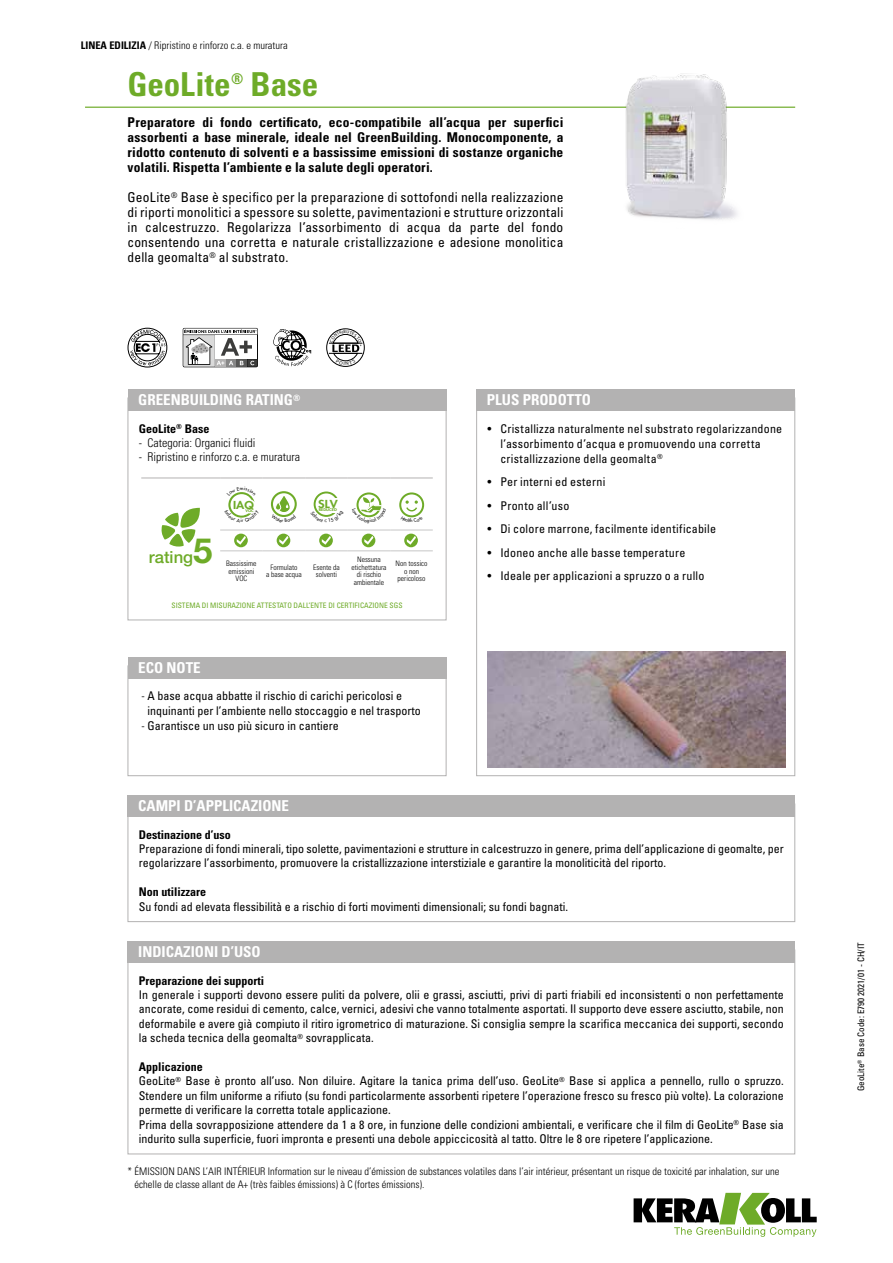
<style>
.page{position:relative;width:893px;height:1263px;background:#fff}
.page>*{position:absolute;margin:0;border:0;box-sizing:border-box;transform-origin:0 0}
.t1{font:700 condensed 33px "Univers LT Std";color:#6eab28}
.t2{font:500 16.65px "Helvetica Neue LT Std";color:#6eab28}
.t3{font:700 condensed 15px "Univers LT Std";color:#fff}
.t4{font:700 condensed 14.85px "Univers LT Std";color:#6eab28}
.t5{font:condensed 13.5px/15px "Univers LT Std";letter-spacing:.015em;color:#000;text-align:justify}
.t6{font:700 condensed 13.5px/15px "Univers LT Std";letter-spacing:.015em;color:#000;text-align:justify}
.t7{font:condensed 12px/14.4px "Univers LT Std";color:#000}
.t8{font:condensed 12px/15px "Univers LT Std";letter-spacing:.02em;color:#000}
.t9{font:700 condensed 12px "Univers LT Std";color:#000}
.t10{font:300 condensed 12px "Univers LT Std";color:#000}
.t11{font:800 10.8px "Futura Std";color:#6eab28;scale:1.15 1}
.t12{font:300 condensed 10.5px/13.5px "Univers LT Std";color:#000}
.t13{font:800 10.5px "Futura Std";color:#6eab28;scale:1.15 1}
.t14{font:condensed 9px "Univers LT Std";color:#000}
.t15{font:300 condensed 7.5px/7.5px "Univers LT Std";color:#000;text-align:center}
.t16{font:condensed 7.5px "Univers LT Std";color:#6eab28}
.t17{font:800 3.75px "Futura Std";color:#6eab28;scale:1.2 1}
.t18{font:800 3.6px "Futura Std";color:#6eab28;scale:1.15 1}
.s1{font-weight:700}
.s2{font-size:10.8px}
.s3{font-weight:700;font-size:34.8px}
.s4{font-weight:300}
</style>
<div class="page">
<svg style="left:634px;top:1193px;width:183px;height:44px"></svg>
<hr style="left:85px;top:107px;width:710px;height:1px;background:#6eab28">
<div style="left:476px;top:389px;width:319px;height:21px;background:#b3b2b2"></div>
<div style="left:128px;top:665px;width:318px;height:111px;border:1px solid #b3b2b2"></div>
<div style="left:128px;top:657px;width:318px;height:21px;background:#b3b2b2"></div>
<div style="left:128px;top:804px;width:667px;height:118px;border:1px solid #b3b2b2"></div>
<div style="left:128px;top:795px;width:667px;height:21px;background:#b3b2b2"></div>
<img style="left:488px;top:652px;width:297px;height:116px">
<img style="left:600px;top:73px;width:159px;height:147px">
<div style="left:128px;top:941px;width:667px;height:21px;background:#b3b2b2"></div>
<svg style="left:128px;top:328px;width:39px;height:39px"></svg>
<div style="left:327px;top:329px;width:37px;height:38px;border:1px solid #000;border-radius:50%"></div>
<hr style="left:329px;top:353px;width:33px;height:1px;background:#000">
<hr style="left:329px;top:343px;width:33px;height:1px;background:#000">
<svg style="left:183px;top:328px;width:74px;height:39px"></svg>
<svg style="left:273px;top:329px;width:38px;height:37px"></svg>
<div style="left:128px;top:398px;width:318px;height:222px;border:1px solid #b3b2b2"></div>
<div style="left:128px;top:389px;width:318px;height:21px;background:#b3b2b2"></div>
<hr style="left:220px;top:530px;width:43px;height:1px;background:#c6c6c6">
<hr style="left:263px;top:530px;width:42px;height:1px;background:#c6c6c6">
<hr style="left:305px;top:530px;width:43px;height:1px;background:#c6c6c6">
<hr style="left:348px;top:530px;width:42px;height:1px;background:#c6c6c6">
<hr style="left:390px;top:530px;width:43px;height:1px;background:#c6c6c6">
<hr style="left:220px;top:551px;width:43px;height:1px;background:#c6c6c6">
<hr style="left:263px;top:551px;width:42px;height:1px;background:#c6c6c6">
<hr style="left:305px;top:551px;width:43px;height:1px;background:#c6c6c6">
<hr style="left:348px;top:551px;width:42px;height:1px;background:#c6c6c6">
<hr style="left:390px;top:551px;width:43px;height:1px;background:#c6c6c6">
<hr style="left:141px;top:478px;width:79px;height:1px;background:#b3b2b2">
<hr style="left:220px;top:478px;width:43px;height:1px;background:#b3b2b2">
<hr style="left:263px;top:478px;width:42px;height:1px;background:#b3b2b2">
<hr style="left:305px;top:478px;width:43px;height:1px;background:#b3b2b2">
<hr style="left:348px;top:478px;width:42px;height:1px;background:#b3b2b2">
<hr style="left:390px;top:478px;width:43px;height:1px;background:#b3b2b2">
<svg style="left:161px;top:508px;width:39px;height:39px"></svg>
<div style="left:271px;top:491px;width:26px;height:26px;border:2px solid #6eab28;border-radius:50%"></div>
<div style="left:314px;top:491px;width:25px;height:26px;border:2px solid #6eab28;border-radius:50%"></div>
<div style="left:327px;top:498px;width:12px;height:14px;background:#fff"></div>
<div style="left:356px;top:492px;width:25px;height:25px;border:2px solid #6eab28;border-radius:50%"></div>
<div style="left:399px;top:492px;width:25px;height:25px;border:2px solid #6eab28;border-radius:50%"></div>
<svg style="left:234px;top:534px;width:14px;height:13px"></svg>
<svg style="left:237px;top:536px;width:9px;height:9px"></svg>
<svg style="left:277px;top:534px;width:13px;height:13px"></svg>
<svg style="left:279px;top:536px;width:9px;height:9px"></svg>
<svg style="left:319px;top:534px;width:14px;height:13px"></svg>
<svg style="left:322px;top:536px;width:9px;height:9px"></svg>
<svg style="left:362px;top:534px;width:13px;height:13px"></svg>
<svg style="left:364px;top:536px;width:9px;height:9px"></svg>
<svg style="left:404px;top:534px;width:14px;height:13px"></svg>
<svg style="left:407px;top:536px;width:9px;height:9px"></svg>
<svg style="left:330px;top:330px;width:32px;height:35px"></svg>
<svg style="left:228px;top:492px;width:27px;height:26px"></svg>
<svg style="left:271px;top:494px;width:25px;height:23px"></svg>
<svg style="left:315px;top:511px;width:21px;height:6px"></svg>
<svg style="left:356px;top:497px;width:26px;height:21px"></svg>
<svg style="left:401px;top:500px;width:22px;height:18px"></svg>
<p class="t12" style="left:81px;top:38px;width:209px"><span class="s1">LINEA EDILIZIA</span> / Ripristino e rinforzo c.a. e muratura</p>
<h1 class="t1" style="left:128px;top:64px;width:104px">GeoLite</h1>
<p class="t4" style="left:231px;top:70px;width:14px">®</p>
<h1 class="t1" style="left:251px;top:64px;width:69px">Base</h1>
<p class="t6" style="left:128px;top:114px;width:437px">Preparatore di fondo certificato, eco-compatibile all’acqua per superfici assorbenti a base minerale, ideale nel GreenBuilding. Monocomponente, a ridotto contenuto di solventi e a bassissime emissioni di sostanze organiche volatili. Rispetta l’ambiente e la salute degli operatori.</p>
<p class="t5" style="left:128px;top:189px;width:437px">GeoLite<sup>®</sup> Base è specifico per la preparazione di sottofondi nella realizzazione di riporti monolitici a spessore su solette, pavimentazioni e strutture orizzontali in calcestruzzo. Regolarizza l’assorbimento di acqua da parte del fondo consentendo una corretta e naturale cristallizzazione e adesione monolitica della geomalta<sup>®</sup> al substrato.</p>
<p class="t3" style="left:138px;top:391px;width:164px">GREENBUILDING RATING<sup>®</sup></p>
<p class="t9" style="left:139px;top:421px;width:72px">GeoLite<sup>®</sup> Base</p>
<p class="t10" style="left:139px;top:435px;width:118px">- Categoria: Organici fluidi</p>
<p class="t10" style="left:139px;top:450px;width:163px">- Ripristino e rinforzo c.a. e muratura</p>
<p class="t13" style="left:233px;top:498px;width:20px"><span class="s2">I</span>AQ</p>
<p class="t18" style="left:245px;top:509px;width:9px">VOC</p>
<p class="t11" style="left:318px;top:497px;width:18px">SLV</p>
<p class="t17" style="left:319px;top:508px;width:17px">REDUCED</p>
<h2 class="t2" style="left:149px;top:547px;width:65px">rating<span class="s3">5</span></h2>
<p class="t15" style="left:226px;top:560px;width:32px">Bassissime emissioni<br>VOC</p>
<p class="t15" style="left:266px;top:564px;width:37px">Formulato<br>a base acqua</p>
<p class="t15" style="left:313px;top:564px;width:28px">Esente da solventi</p>
<p class="t15" style="left:351px;top:556px;width:36px">Nessuna etichettatura di rischio ambientale</p>
<p class="t15" style="left:395px;top:560px;width:34px">Non tossico o non pericoloso</p>
<p class="t16" style="left:172px;top:600px;width:233px">SISTEMA DI MISURAZIONE ATTESTATO DALL’ENTE DI CERTIFICAZIONE SGS</p>
<p class="t3" style="left:138px;top:658px;width:64px">ECO NOTE</p>
<p class="t7" style="left:147px;top:688px;width:275px;line-height:15px;text-indent:-6px"><span class="s4">-</span> A base acqua abbatte il rischio di carichi pericolosi e inquinanti per l’ambiente nello stoccaggio e nel trasporto</p>
<p class="t7" style="left:141px;top:719px;width:199px"><span class="s4">-</span> Garantisce un uso più sicuro in cantiere</p>
<p class="t3" style="left:138px;top:797px;width:152px">CAMPI D’APPLICAZIONE</p>
<p class="t3" style="left:487px;top:391px;width:106px">PLUS PRODOTTO</p>
<p class="t8" style="left:500px;top:421px;width:283px;text-indent:-13px">• Cristallizza naturalmente nel substrato regolarizzandone l’assorbimento d’acqua e promuovendo una corretta cristallizzazione della geomalta<sup>®</sup></p>
<p class="t8" style="left:488px;top:474px;width:119px">• Per interni ed esterni</p>
<p class="t8" style="left:488px;top:498px;width:83px">• Pronto all’uso</p>
<p class="t8" style="left:488px;top:521px;width:230px">• Di colore marrone, facilmente identificabile</p>
<p class="t7" style="left:488px;top:545px;width:199px">• Idoneo anche alle basse temperature</p>
<p class="t8" style="left:488px;top:568px;width:218px">• Ideale per applicazioni a spruzzo o a rullo</p>
<p class="t9" style="left:139px;top:827px;width:93px">Destinazione d’uso</p>
<p class="t7" style="left:139px;top:841px;width:646px">Preparazione di fondi minerali, tipo solette, pavimentazioni e strutture in calcestruzzo in genere, prima dell’applicazione di geomalte, per regolarizzare l’assorbimento, promuovere la cristallizzazione interstiziale e garantire la monoliticità del riporto.</p>
<p class="t9" style="left:139px;top:884px;width:69px">Non utilizzare</p>
<p class="t7" style="left:139px;top:899px;width:431px">Su fondi ad elevata flessibilità e a rischio di forti movimenti dimensionali; su fondi bagnati.</p>
<p class="t3" style="left:138px;top:942px;width:124px">INDICAZIONI D’USO</p>
<p class="t9" style="left:139px;top:973px;width:127px">Preparazione dei supporti</p>
<p class="t7" style="left:139px;top:987px;width:646px;text-align:justify">In generale i supporti devono essere puliti da polvere, olii e grassi, asciutti, privi di parti friabili ed inconsistenti o non perfettamente ancorate, come residui di cemento, calce, vernici, adesivi che vanno totalmente asportati. Il supporto deve essere asciutto, stabile, non deformabile e avere già compiuto il ritiro igrometrico di maturazione. Si consiglia sempre la scarifica meccanica dei supporti, secondo la scheda tecnica della geomalta<sup>®</sup> sovrapplicata.</p>
<p class="t7" style="left:139px;top:1059px;width:646px"><span class="s1">Applicazione<br></span>GeoLite<sup>®</sup> Base è pronto all’uso. Non diluire. Agitare la tanica prima dell’uso. GeoLite<sup>®</sup> Base si applica a pennello, rullo o spruzzo.<br>Stendere un film uniforme a rifiuto (su fondi particolarmente assorbenti ripetere l’operazione fresco su fresco più volte). La colorazione permette di verificare la corretta totale applicazione.<br>Prima della sovrapposizione attendere da 1 a 8 ore, in funzione delle condizioni ambientali, e verificare che il film di GeoLite<sup>®</sup> Base sia indurito sulla superficie, fuori impronta e presenti una debole appiccicosità al tatto. Oltre le 8 ore ripetere l’applicazione.</p>
<p class="t12" style="left:135px;top:1164px;width:646px;text-indent:-7px">* ÉMISSION DANS L’AIR INTÉRIEUR Information sur le niveau d’émission de substances volatiles dans l’air intérieur, présentant un risque de toxicité par inhalation, sur une échelle de classe allant de A+ (très faibles émissions) à C (fortes émissions).</p>
<p class="t14" style="left:855px;top:1091px;width:150px;rotate:-90deg">GeoLite<sup>®</sup> Base Code: E790 2021/01 - CH/IT</p>
</div>
